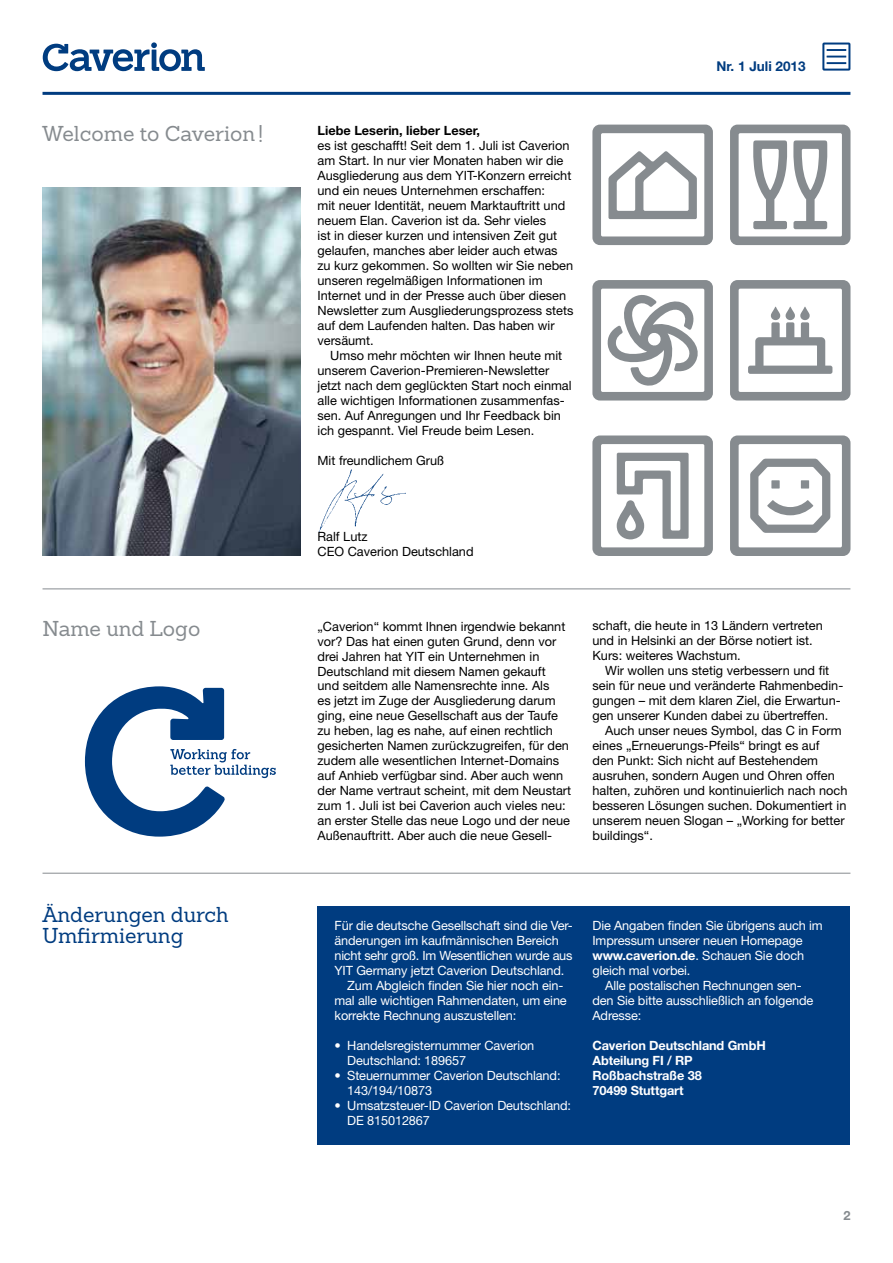
<style>
.page{position:relative;width:893px;height:1263px;background:#fff}
.page>*{position:absolute;margin:0;border:0;box-sizing:border-box;transform-origin:0 0}
.t1{font:21px "Sanchez";color:#868b8f}
.t2{font:21px/21px "Sanchez";color:#003c80}
.t3{font:700 13.5px "Helvetica Neue LT Pro";color:#003c80}
.t4{font:12.75px/15px "Helvetica Neue LT Pro";color:#000}
.t5{font:12.75px/15px "Helvetica Neue LT Pro";letter-spacing:-.01em;color:#fff}
.t6{font:700 12.75px/15px "Helvetica Neue LT Pro";letter-spacing:-.01em;color:#fff}
.t7{font:700 12.75px "Helvetica Neue LT Pro";color:#000}
.t8{font:700 12.75px "Helvetica Neue LT Pro";color:#868b8f}
.s1{font-weight:400}
</style>
<div class="page">
<img style="left:43px;top:188px;width:257px;height:367px">
<svg style="left:730px;top:280px;width:120px;height:120px"></svg>
<svg style="left:730px;top:125px;width:120px;height:120px"></svg>
<svg style="left:730px;top:435px;width:120px;height:121px"></svg>
<svg style="left:592px;top:435px;width:121px;height:121px"></svg>
<svg style="left:592px;top:125px;width:121px;height:120px"></svg>
<svg style="left:592px;top:280px;width:121px;height:120px"></svg>
<svg style="left:85px;top:686px;width:191px;height:151px"></svg>
<div style="left:317px;top:906px;width:533px;height:239px;background:#003c80"></div>
<img style="left:318px;top:469px;width:88px;height:63px">
<hr style="left:43px;top:588px;width:807px;height:1px;background:#868b8f">
<hr style="left:43px;top:873px;width:807px;height:1px;background:#868b8f">
<hr style="left:43px;top:92px;width:807px;height:3px;background:#003c80">
<svg style="left:43px;top:42px;width:162px;height:29px"></svg>
<svg style="left:822px;top:43px;width:28px;height:28px"></svg>
<h1 class="t1" style="left:43px;top:120px;width:223px">Welcome to Caverion!</h1>
<h1 class="t1" style="left:43px;top:615px;width:159px">Name und Logo</h1>
<h1 class="t2" style="left:43px;top:903px;width:188px">Änderungen durch<br>Umfirmierung</h1>
<p class="t7" style="left:317px;top:123px;width:164px">Liebe Leserin, lieber Leser,</p>
<p class="t4" style="left:317px;top:138px;width:257px">es ist geschafft! Seit dem 1. Juli ist Caverion am Start. In nur vier Monaten haben wir die Ausgliederung aus dem YIT-Konzern erreicht und ein neues Unternehmen erschaffen:<br>mit neuer Identität, neuem Marktauftritt und neuem Elan. Caverion ist da. Sehr vieles<br>ist in dieser kurzen und intensiven Zeit gut gelaufen, manches aber leider auch etwas zu kurz gekommen. So wollten wir Sie neben unseren regelmäßigen Informationen im Internet und in der Presse auch über diesen Newsletter zum Ausgliederungsprozess stets auf dem Laufenden halten. Das haben wir versäumt.</p>
<p class="t4" style="left:317px;top:348px;width:256px;text-indent:13px">Umso mehr möchten wir Ihnen heute mit unserem Caverion-Premieren-Newsletter jetzt nach dem geglückten Start noch einmal alle wichtigen Informationen zusammenfas&shy;sen. Auf Anregungen und Ihr Feedback bin ich gespannt. Viel Freude beim Lesen.</p>
<p class="t4" style="left:317px;top:453px;width:128px">Mit freundlichem Gruß</p>
<p class="t3" style="left:717px;top:57px;width:91px">Nr. 1 Juli 2013</p>
<p class="t4" style="left:317px;top:528px;width:158px">Ralf Lutz<br>CEO Caverion Deutschland</p>
<p class="t4" style="left:317px;top:618px;width:255px">„Caverion“ kommt Ihnen irgendwie bekannt vor? Das hat einen guten Grund, denn vor drei Jahren hat YIT ein Unternehmen in Deutschland mit diesem Namen gekauft<br>und seitdem alle Namensrechte inne. Als<br>es jetzt im Zuge der Ausgliederung darum ging, eine neue Gesellschaft aus der Taufe zu heben, lag es nahe, auf einen rechtlich gesicherten Namen zurückzugreifen, für den zudem alle wesentlichen Internet-Domains auf Anhieb verfügbar sind. Aber auch wenn der Name vertraut scheint, mit dem Neustart zum 1. Juli ist bei Caverion auch vieles neu: an erster Stelle das neue Logo und der neue Außenauftritt. Aber auch die neue Gesell-</p>
<p class="t4" style="left:592px;top:618px;width:232px">schaft, die heute in 13 Ländern vertreten und in Helsinki an der Börse notiert ist.<br>Kurs: weiteres Wachstum.</p>
<p class="t4" style="left:592px;top:663px;width:252px;text-indent:13px">Wir wollen uns stetig verbessern und fit sein für neue und veränderte Rahmenbedin&shy;gungen – mit dem klaren Ziel, die Erwartun&shy;gen unserer Kunden dabei zu übertreffen.</p>
<p class="t4" style="left:592px;top:723px;width:257px;text-indent:13px">Auch unser neues Symbol, das C in Form eines „Erneuerungs-Pfeils“ bringt es auf<br>den Punkt: Sich nicht auf Bestehendem ausruhen, sondern Augen und Ohren offen halten, zuhören und kontinuierlich nach noch besseren Lösungen suchen. Dokumentiert in unserem neuen Slogan – „Working for better buildings“.</p>
<p class="t5" style="left:334px;top:918px;width:240px">Für die deutsche Gesellschaft sind die Ver-</p>
<p class="t5" style="left:334px;top:933px;width:226px">änderungen im kaufmännischen Bereich</p>
<p class="t5" style="left:334px;top:948px;width:239px">nicht sehr groß. Im Wesentlichen wurde aus</p>
<p class="t5" style="left:334px;top:963px;width:231px">YIT Germany jetzt Caverion Deutschland.</p>
<p class="t5" style="left:347px;top:978px;width:218px">Zum Abgleich finden Sie hier noch ein-</p>
<p class="t5" style="left:334px;top:993px;width:234px">mal alle wichtigen Rahmendaten, um eine</p>
<p class="t5" style="left:334px;top:1008px;width:183px">korrekte Rechnung auszustellen:</p>
<p class="t5" style="left:347px;top:1038px;width:189px;text-indent:-13px">• Handelsregisternummer Caverion<br>Deutschland: 189657</p>
<p class="t5" style="left:347px;top:1068px;width:215px;text-indent:-13px">• Steuernummer Caverion Deutschland:<br>143/194/10873</p>
<p class="t5" style="left:347px;top:1098px;width:225px;text-indent:-13px">• Umsatzsteuer-ID Caverion Deutschland:<br>DE 815012867</p>
<p class="t5" style="left:592px;top:918px;width:232px">Die Angaben finden Sie übrigens auch im</p>
<p class="t5" style="left:592px;top:933px;width:212px">Impressum unserer neuen Homepage</p>
<p class="t6" style="left:592px;top:948px;width:213px">www.caverion.de<span class="s1">. Schauen Sie doch</span></p>
<p class="t5" style="left:592px;top:963px;width:99px">gleich mal vorbei.</p>
<p class="t5" style="left:605px;top:978px;width:198px">Alle postalischen Rechnungen sen-</p>
<p class="t5" style="left:592px;top:993px;width:222px">den Sie bitte ausschließlich an folgende</p>
<p class="t5" style="left:592px;top:1008px;width:50px">Adresse:</p>
<p class="t6" style="left:592px;top:1038px;width:175px">Caverion Deutschland GmbH<br>Abteilung FI / RP<br>Roßbachstraße 38<br>70499 Stuttgart</p>
<p class="t8" style="left:843px;top:1208px;width:9px">2</p>
</div>
